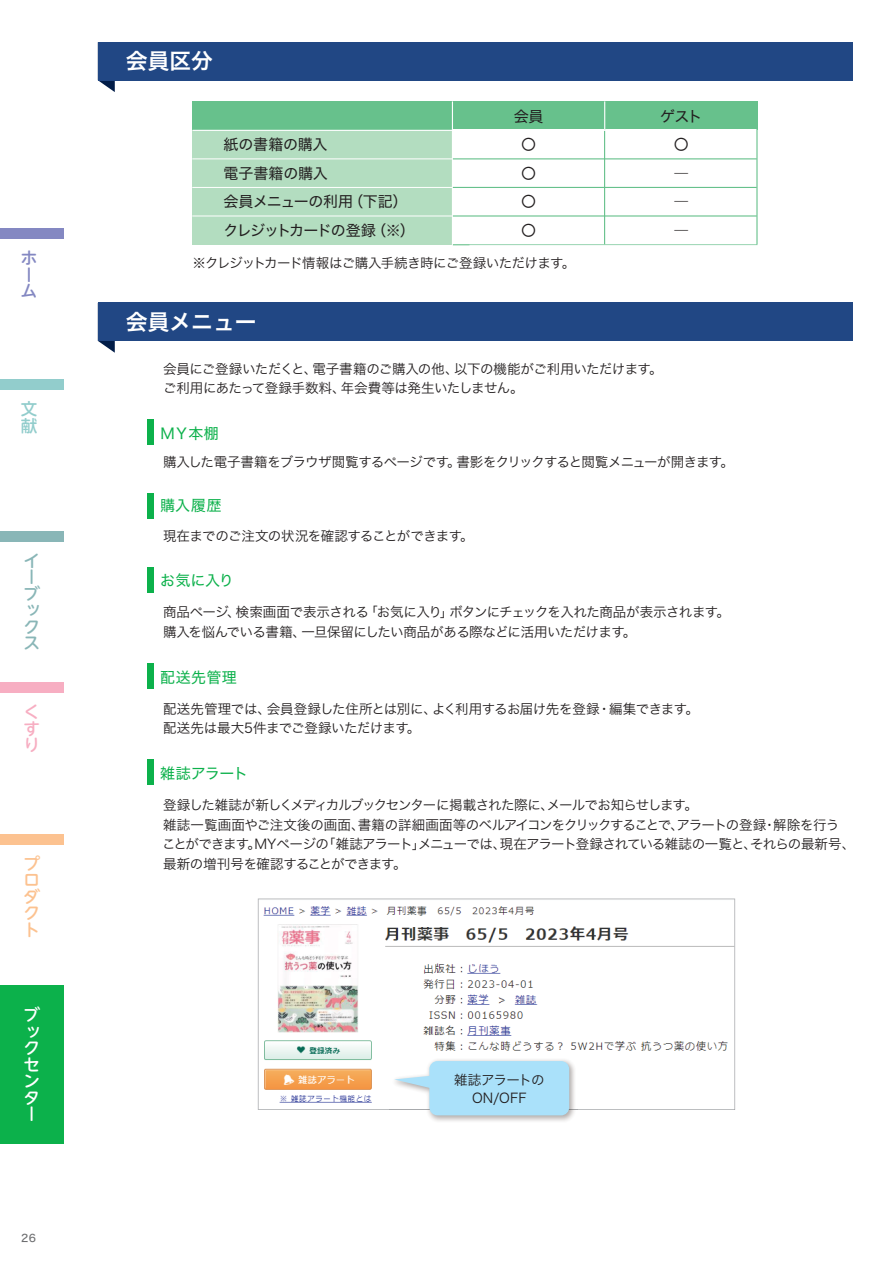
<style>
.page{position:relative;width:893px;height:1263px;background:#fff}
.page>*{position:absolute;margin:0;border:0;box-sizing:border-box;transform-origin:0 0}
.t1{font:21.75px "Hira Kaku Std W6 90 msp RKSJ H";color:#fff}
.t2{font:16.5px/16.5px "UD Shin M Go Pro Medium 90 msp RKSJ V";color:#fff}
.t3{font:16.5px/16.5px "UD Shin M Go Pro Medium 90 msp RKSJ V";color:#89b6b7}
.t4{font:16.5px/16.5px "UD Shin M Go Pro Medium 90 msp RKSJ V";color:#fcc290}
.t5{font:16.5px/16.5px "UD Shin M Go Pro Medium 90 msp RKSJ V";color:#f7aec2;text-align:justify}
.t6{font:16.5px/16.5px "UD Shin M Go Pro Medium 90 msp RKSJ V";color:#8488c2}
.t7{font:16.5px/16.5px "UD Shin M Go Pro Medium 90 msp RKSJ V";color:#92cdcc}
.t8{font:15px/28.5px "Hira Kaku Std W4 90 msp RKSJ H";letter-spacing:-.02em;color:#231f20;text-align:center}
.t9{font:15px "Hira Kaku Std W4 90 msp RKSJ H";letter-spacing:.01em;color:#0cb14b}
.t10{font:13.5px/19.5px "Hira Kaku Std W3 90 msp RKSJ H";letter-spacing:-.04em;color:#231f20}
.t11{font:13.5px/18px "Hira Kaku Std W3 90 msp RKSJ H";color:#231f20;text-align:center}
.t12{font:10.5px "Hira Kaku Std W5 90 msp RKSJ H";color:#6d6e70}
</style>
<div class="page">
<svg style="left:98px;top:80px;width:17px;height:12px"></svg>
<div style="left:98px;top:42px;width:754px;height:38px;background:#214784"></div>
<svg style="left:98px;top:341px;width:17px;height:12px"></svg>
<div style="left:98px;top:303px;width:754px;height:38px;background:#214784"></div>
<div style="left:0;top:531px;width:63px;height:11px;background:#89b6b7"></div>
<div style="left:0;top:683px;width:63px;height:10px;background:#f7aec2"></div>
<div style="left:0;top:834px;width:63px;height:10px;background:#fcc290"></div>
<div style="left:0;top:228px;width:63px;height:11px;background:#8488c2"></div>
<div style="left:0;top:380px;width:63px;height:10px;background:#92cdcc"></div>
<div style="left:0;top:985px;width:63px;height:159px;background:#0cb14b"></div>
<div style="left:193px;top:101px;width:564px;height:144px;background:#b3ddc0"></div>
<div style="left:193px;top:101px;width:565px;height:29px;background:#67c18c"></div>
<hr style="left:192px;top:158px;width:260px;height:1px;background:#fff">
<hr style="left:192px;top:187px;width:260px;height:1px;background:#fff">
<hr style="left:192px;top:216px;width:260px;height:1px;background:#fff">
<div style="left:147px;top:419px;width:7px;height:26px;background:#0cb14b"></div>
<div style="left:147px;top:493px;width:7px;height:25px;background:#0cb14b"></div>
<div style="left:147px;top:663px;width:7px;height:25px;background:#0cb14b"></div>
<div style="left:147px;top:567px;width:7px;height:26px;background:#0cb14b"></div>
<div style="left:147px;top:759px;width:7px;height:26px;background:#0cb14b"></div>
<hr style="left:193px;top:130px;width:565px;height:1px;background:#fff">
<svg style="left:452px;top:101px;width:306px;height:145px"></svg>
<svg style="left:258px;top:898px;width:477px;height:212px"></svg>
<img style="left:390px;top:1057px;width:188px;height:64px">
<img style="left:390px;top:1109px;width:188px;height:1px">
<div style="left:429px;top:1061px;width:140px;height:54px;background:#aae1fa;border-radius:8px"></div>
<svg style="left:394px;top:1075px;width:36px;height:14px"></svg>
<p class="t6" style="left:21px;top:252px;width:17px">ホーム</p>
<p class="t7" style="left:21px;top:403px;width:18px">文献</p>
<p class="t3" style="left:24px;top:555px;width:18px">イーブックス</p>
<p class="t5" style="left:24px;top:706px;width:17px">くすり</p>
<p class="t4" style="left:24px;top:858px;width:18px">プロダクト</p>
<p class="t2" style="left:24px;top:1009px;width:18px">ブックセンター</p>
<p class="t12" style="left:21px;top:1234px;width:16px">26</p>
<h1 class="t1" style="left:126px;top:53px;width:88px">会員区分</h1>
<p class="t8" style="left:224px;top:132px;width:193px;text-align:left">紙の書籍の購入<br>電子書籍の購入<br>会員メニューの利用（下記）クレジットカードの登録（※）</p>
<p class="t8" style="left:514px;top:104px;width:31px">会員〇〇〇〇</p>
<p class="t8" style="left:660px;top:104px;width:44px">ゲスト〇<br>―<br>―<br>―</p>
<p class="t10" style="left:193px;top:255px;width:384px">※クレジットカード情報はご購入手続き時にご登録いただけます。</p>
<h1 class="t1" style="left:126px;top:313px;width:132px">会員メニュー</h1>
<p class="t10" style="left:163px;top:361px;width:501px">会員にご登録いただくと、電子書籍のご購入の他、以下の機能がご利用いただけます。ご利用にあたって登録手数料、年会費等は発生いたしません。</p>
<p class="t9" style="left:160px;top:428px;width:60px">ＭＹ本棚</p>
<p class="t10" style="left:163px;top:454px;width:572px">購入した電子書籍をブラウザ閲覧するページです。書影をクリックすると閲覧メニューが開きます。</p>
<p class="t9" style="left:160px;top:499px;width:63px">購入履歴</p>
<p class="t10" style="left:163px;top:528px;width:312px">現在までのご注文の状況を確認することができます。</p>
<p class="t9" style="left:160px;top:575px;width:75px">お気に入り</p>
<p class="t10" style="left:163px;top:604px;width:568px">商品ページ、検索画面で表示される「お気に入り」ボタンにチェックを入れた商品が表示されます。購入を悩んでいる書籍、一旦保留にしたい商品がある際などに活用いただけます。</p>
<p class="t9" style="left:160px;top:672px;width:78px">配送先管理</p>
<p class="t10" style="left:163px;top:701px;width:537px">配送先管理では、会員登録した住所とは別に、よく利用するお届け先を登録・編集できます。配送先は最大5件までご登録いただけます。</p>
<p class="t9" style="left:160px;top:768px;width:89px">雑誌アラート</p>
<p class="t10" style="left:162px;top:797px;width:695px">登録した雑誌が新しくメディカルブックセンターに掲載された際に、メールでお知らせします。<br>雑誌一覧画面やご注文後の画面、書籍の詳細画面等のベルアイコンをクリックすることで、アラートの登録・解除を行う<br>ことができます。MYページの「雑誌アラート」メニューでは、現在アラート登録されている雑誌の一覧と、それらの最新号、最新の増刊号を確認することができます。</p>
<p class="t11" style="left:454px;top:1073px;width:92px">雑誌アラートの<br>ON/OFF</p>
</div>
